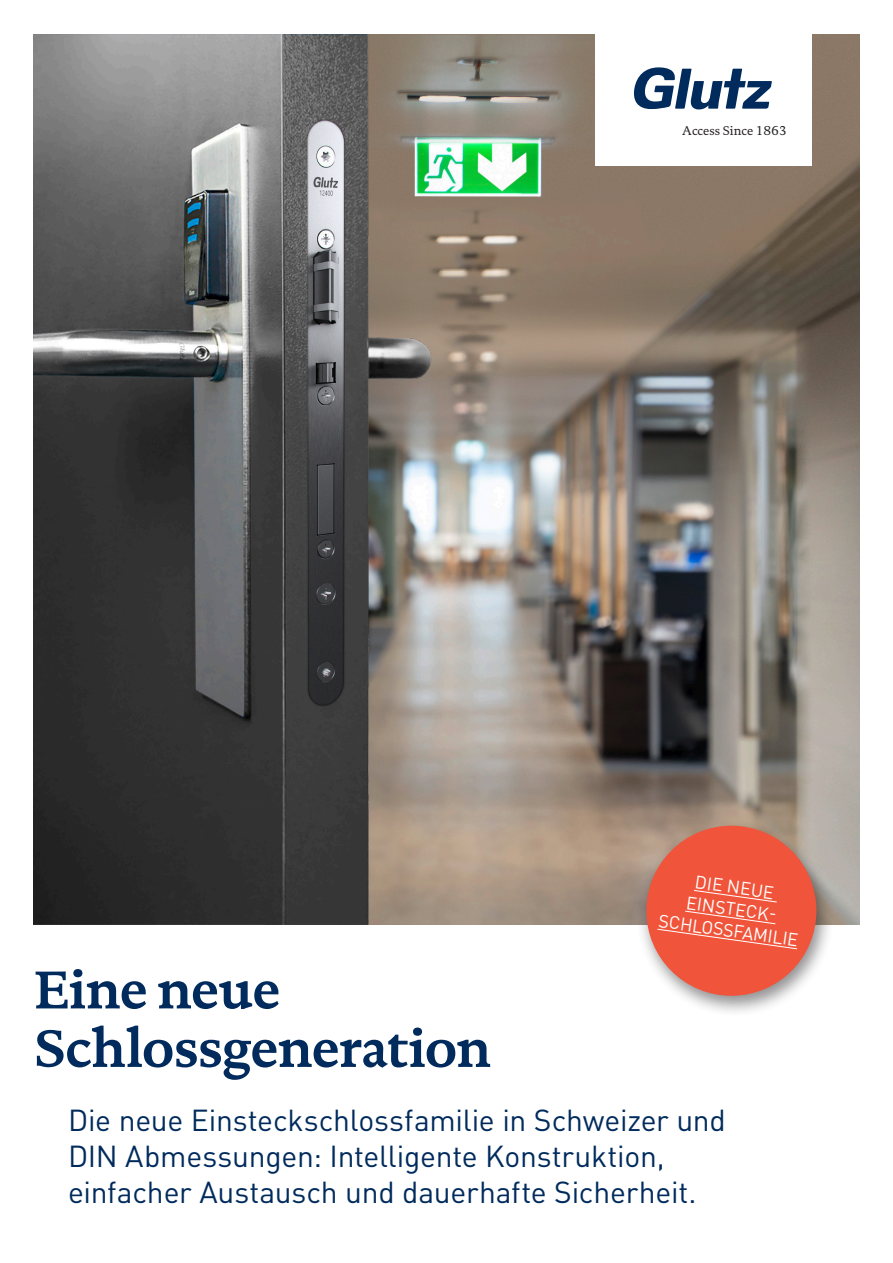
<style>
.page{position:relative;width:893px;height:1263px;background:#fff}
.page>*{position:absolute;margin:0;border:0;box-sizing:border-box;transform-origin:0 0}
.t1{font:700 54px/58.5px "DTL Documenta TOT";letter-spacing:-.025em;color:#002b5c}
.t2{font:30px/36px "DIN Pro";letter-spacing:-.005em;color:#002b5c}
.t3{font:18px "DIN Pro";color:#fff}
.t4{font:12.9px "DTL Documenta TOT";color:#231f20}
</style>
<div class="page">
<img style="left:508px;top:34px;width:351px;height:891px">
<img style="left:34px;top:34px;width:474px;height:891px">
<div style="left:595px;top:0;width:217px;height:166px;background:#fff"></div>
<svg style="left:634px;top:67px;width:138px;height:42px"></svg>
<div style="left:636px;top:819px;width:198px;height:199px;background:#231f20;opacity:.5"></div>
<div style="left:646px;top:826px;width:170px;height:170px;background:#f0543a;border-radius:50%"></div>
<svg style="left:694px;top:890px;width:83px;height:13px"></svg>
<svg style="left:657px;top:910px;width:140px;height:40px"></svg>
<p class="t4" style="left:682px;top:123px;width:106px">Access Since 1863</p>
<p class="t3" style="left:697px;top:869px;width:81px;rotate:8deg">DIE NEUE</p>
<p class="t3" style="left:688px;top:890px;width:94px;rotate:8deg">EINSTECK-</p>
<p class="t3" style="left:660px;top:908px;width:142px;rotate:8deg">SCHLOSSFAMILIE</p>
<p class="t1" style="left:34px;top:960px;width:459px">Eine neue<br>Schlossgeneration</p>
<p class="t2" style="left:68px;top:1101px;width:659px">Die neue Einsteckschlossfamilie in Schweizer und<br>DIN Abmessungen: Intelligente Konstruktion,</p>
<p class="t2" style="left:68px;top:1173px;width:630px">einfacher Austausch und dauerhafte Sicherheit.</p>
</div>
